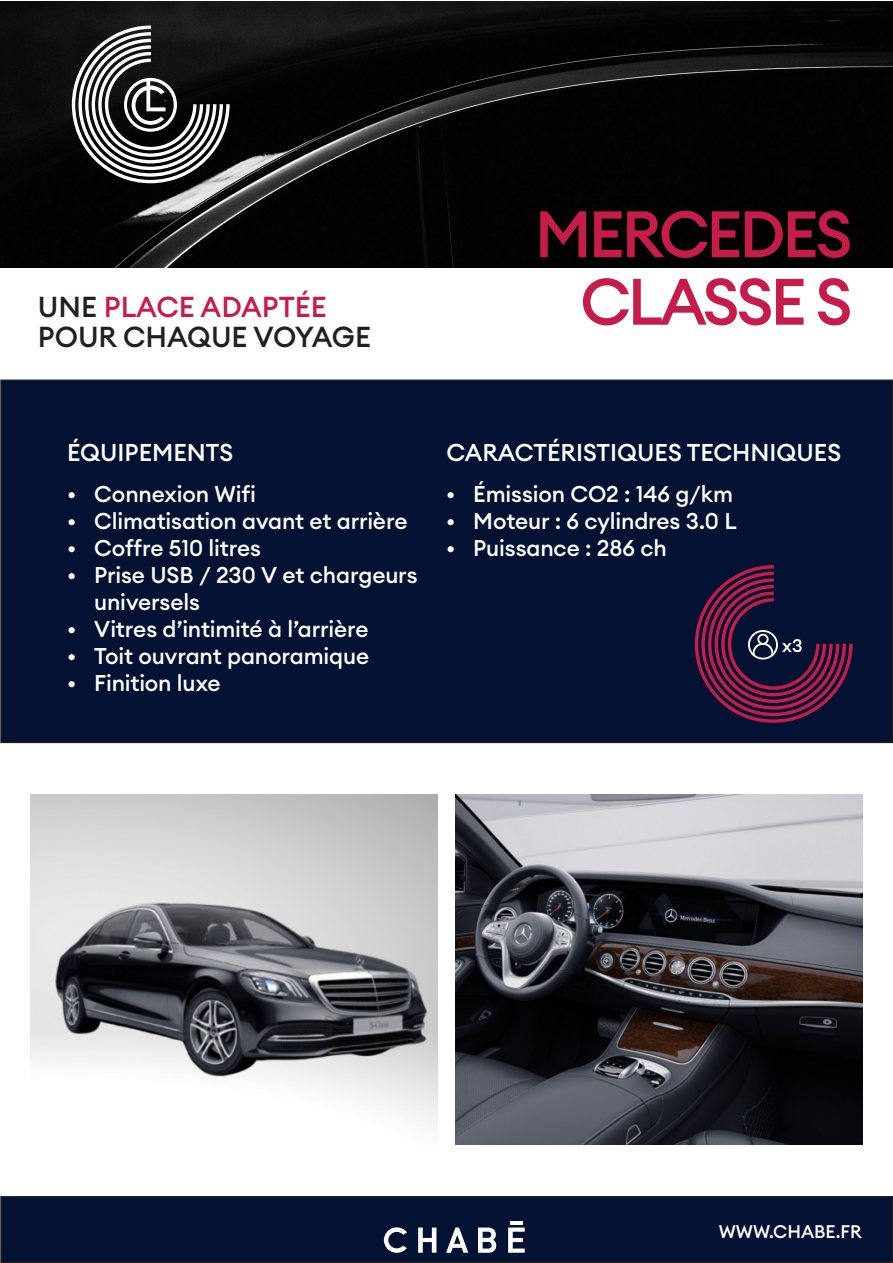
<style>
.page{position:relative;width:893px;height:1263px;background:#fff}
.page>*{position:absolute;margin:0;border:0;box-sizing:border-box;transform-origin:0 0}
.t1{font:500 64.5px "Euclid Circular A";letter-spacing:-.05em;color:#c51c4a}
.t2{font:500 28.5px "Euclid Circular A";color:#231f20}
.t3{font:500 28.5px "Euclid Circular A";color:#c51c4a}
.t4{font:500 24px "Euclid Circular A";color:#fff}
.t5{font:500 22.5px/27px "Euclid Circular A";letter-spacing:-.005em;color:#fff}
.t6{font:500 18px "Euclid Circular A";color:#fff}
.s1{color:#231f20}
</style>
<div class="page">
<img style="left:0;top:2px;width:893px;height:265px">
<div style="left:1px;top:380px;width:891px;height:362px;background:#031232"></div>
<div style="left:0;top:379px;width:893px;height:364px;border:2px solid #231f20"></div>
<div style="left:1px;top:1197px;width:891px;height:65px;background:#031232"></div>
<div style="left:0;top:1196px;width:893px;height:67px;border:2px solid #231f20"></div>
<svg style="left:478px;top:1227px;width:18px;height:26px"></svg>
<svg style="left:446px;top:1227px;width:22px;height:26px"></svg>
<svg style="left:418px;top:1227px;width:18px;height:26px"></svg>
<svg style="left:384px;top:1227px;width:23px;height:26px"></svg>
<svg style="left:508px;top:1222px;width:17px;height:31px"></svg>
<img style="left:30px;top:794px;width:407px;height:333px">
<img style="left:455px;top:794px;width:408px;height:351px">
<svg style="left:694px;top:565px;width:159px;height:158px"></svg>
<svg style="left:70px;top:24px;width:161px;height:161px"></svg>
<p class="t3" style="left:38px;top:288px;width:290px"><span class="s1">UNE</span> PLACE ADAPTÉE</p>
<p class="t2" style="left:38px;top:318px;width:335px">POUR CHAQUE VOYAGE</p>
<p class="t1" style="left:535px;top:193px;width:319px">MERCEDES</p>
<p class="t1" style="left:580px;top:260px;width:274px">CLASSE S</p>
<p class="t4" style="left:67px;top:437px;width:168px">ÉQUIPEMENTS</p>
<p class="t5" style="left:67px;top:481px;width:190px">• Connexion Wifi</p>
<p class="t5" style="left:67px;top:508px;width:342px">• Climatisation avant et arrière</p>
<p class="t5" style="left:67px;top:535px;width:195px">• Coffre 510 litres</p>
<p class="t5" style="left:94px;top:562px;width:325px;text-indent:-27px">• Prise USB / 230 V et chargeurs universels</p>
<p class="t5" style="left:67px;top:616px;width:303px">• Vitres d’intimité à l’arrière</p>
<p class="t5" style="left:67px;top:643px;width:304px">• Toit ouvrant panoramique</p>
<p class="t5" style="left:67px;top:670px;width:155px">• Finition luxe</p>
<p class="t4" style="left:446px;top:437px;width:396px">CARACTÉRISTIQUES TECHNIQUES</p>
<p class="t5" style="left:446px;top:481px;width:288px">• Émission CO2 : 146 g/km</p>
<p class="t5" style="left:446px;top:508px;width:292px">• Moteur : 6 cylindres 3.0 L</p>
<p class="t5" style="left:446px;top:535px;width:222px">• Puissance : 286 ch</p>
<p class="t6" style="left:782px;top:634px;width:22px">x3</p>
<p class="t6" style="left:719px;top:1219px;width:145px">WWW.CHABE.FR</p>
</div>
